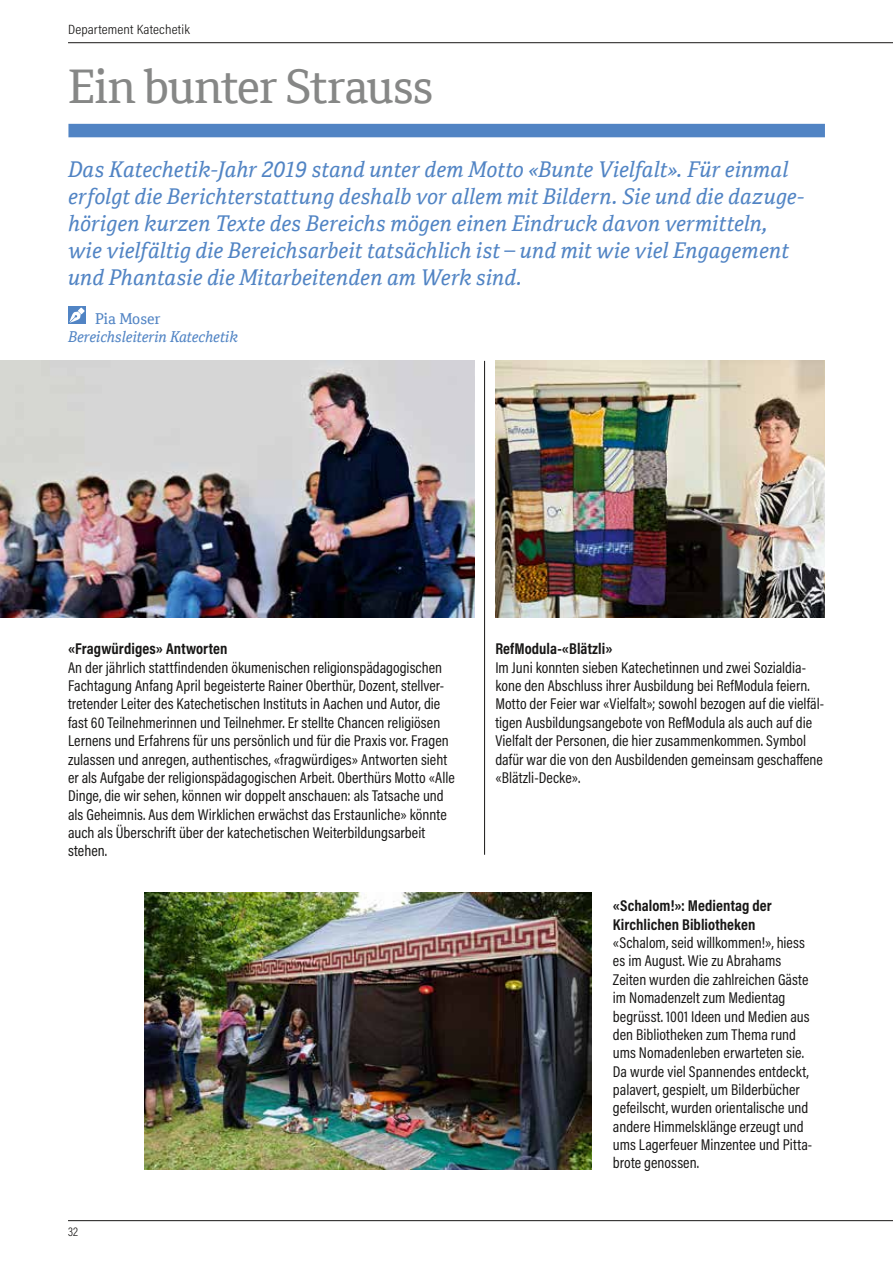
<style>
.page{position:relative;width:893px;height:1263px;background:#fff}
.page>*{position:absolute;margin:0;border:0;box-sizing:border-box;transform-origin:0 0}
.t1{font:46.5px "Cordale";letter-spacing:-.025em;color:#868786}
.t2{font:italic 21.75px/27px "Cordale";color:#5184c4}
.t3{font:15.75px/18.3px "Acumin Pro Cond";color:#181716}
.t4{font:700 15.75px/18.3px "Acumin Pro Cond";letter-spacing:.005em;color:#181716}
.t5{font:italic 15px "Cordale";letter-spacing:-.005em;color:#5184c4}
.t6{font:15px "Cordale";color:#5184c4}
.t7{font:300 13.5px "Acumin Pro Cond";letter-spacing:.01em;color:#181716;scale:1.1 1}
.t8{font:300 12.75px "Acumin Pro Cond";color:#181716}
</style>
<div class="page">
<hr style="left:68px;top:1220px;width:825px;height:1px;background:#181716">
<hr style="left:68px;top:42px;width:825px;height:1px;background:#181716">
<div style="left:68px;top:124px;width:757px;height:13px;background:#5184c4"></div>
<div style="left:68px;top:307px;width:17px;height:17px;background:#5184c4"></div>
<svg style="left:69px;top:311px;width:12px;height:12px"></svg>
<svg style="left:78px;top:308px;width:7px;height:6px"></svg>
<img style="left:145px;top:893px;width:447px;height:277px">
<img style="left:0;top:361px;width:474px;height:256px">
<img style="left:495px;top:361px;width:330px;height:256px">
<hr style="left:484px;top:361px;width:1px;height:494px;background:#181716">
<p class="t7" style="left:68px;top:21px;width:112px">Departement Katechetik</p>
<h1 class="t1" style="left:68px;top:60px;width:367px">Ein bunter Strauss</h1>
<p class="t2" style="left:68px;top:156px;width:738px">Das Katechetik-Jahr 2019 stand unter dem Motto «Bunte Vielfalt». Für einmal erfolgt die Berichterstattung deshalb vor allem mit Bildern. Sie und die dazuge&shy;hörigen kurzen Texte des Bereichs mögen einen Eindruck davon vermitteln, wie vielfältig die Bereichsarbeit tatsächlich ist – und mit wie viel Engagement und Phantasie die Mitarbeitenden am Werk sind.</p>
<p class="t6" style="left:95px;top:310px;width:67px">Pia Moser</p>
<p class="t5" style="left:68px;top:328px;width:171px">Bereichsleiterin Katechetik</p>
<p class="t4" style="left:68px;top:639px;width:161px">«Fragwürdiges» Antworten</p>
<p class="t3" style="left:68px;top:658px;width:388px">An der jährlich stattfindenden ökumenischen religionspädagogischen Fachtagung Anfang April begeisterte Rainer Oberthür, Dozent, stellver&shy;tretender Leiter des Katechetischen Instituts in Aachen und Autor, die fast 60 Teilnehmerinnen und Teilnehmer. Er stellte Chancen religiösen Lernens und Erfahrens für uns persönlich und für die Praxis vor. Fragen zulassen und anregen, authentisches, «fragwürdiges» Antworten sieht er als Aufgabe der religionspädagogischen Arbeit. Oberthürs Motto «Alle Dinge, die wir sehen, können wir doppelt anschauen: als Tatsache und als Geheimnis. Aus dem Wirklichen erwächst das Erstaunliche» könnte auch als Überschrift über der katechetischen Weiterbildungsarbeit stehen.</p>
<p class="t8" style="left:68px;top:1224px;width:12px">32</p>
<p class="t4" style="left:495px;top:639px;width:119px">RefModula-«Blätzli»</p>
<p class="t3" style="left:495px;top:658px;width:330px">Im Juni konnten sieben Katechetinnen und zwei Sozialdia&shy;kone den Abschluss ihrer Ausbildung bei RefModula feiern.<br>Motto der Feier war «Vielfalt»; sowohl bezogen auf die vielfäl&shy;tigen Ausbildungsangebote von RefModula als auch auf die Vielfalt der Personen, die hier zusammenkommen. Symbol dafür war die von den Ausbildenden gemeinsam geschaffene «Blätzli-Decke».</p>
<p class="t4" style="left:613px;top:896px;width:160px">«Schalom!»: Medientag der<br>Kirchlichen Bibliotheken</p>
<p class="t3" style="left:613px;top:933px;width:201px">«Schalom, seid willkommen!», hiess es im August. Wie zu Abrahams Zeiten wurden die zahlreichen Gäste im Nomadenzelt zum Medientag begrüsst. 1001 Ideen und Medien aus den Bibliotheken zum Thema rund ums Nomadenleben erwarteten sie.<br>Da wurde viel Spannendes entdeckt, palavert, gespielt, um Bilderbücher gefeilscht, wurden orientalische und andere Himmelsklänge erzeugt und ums Lagerfeuer Minzentee und Pitta&shy;brote genossen.</p>
</div>
